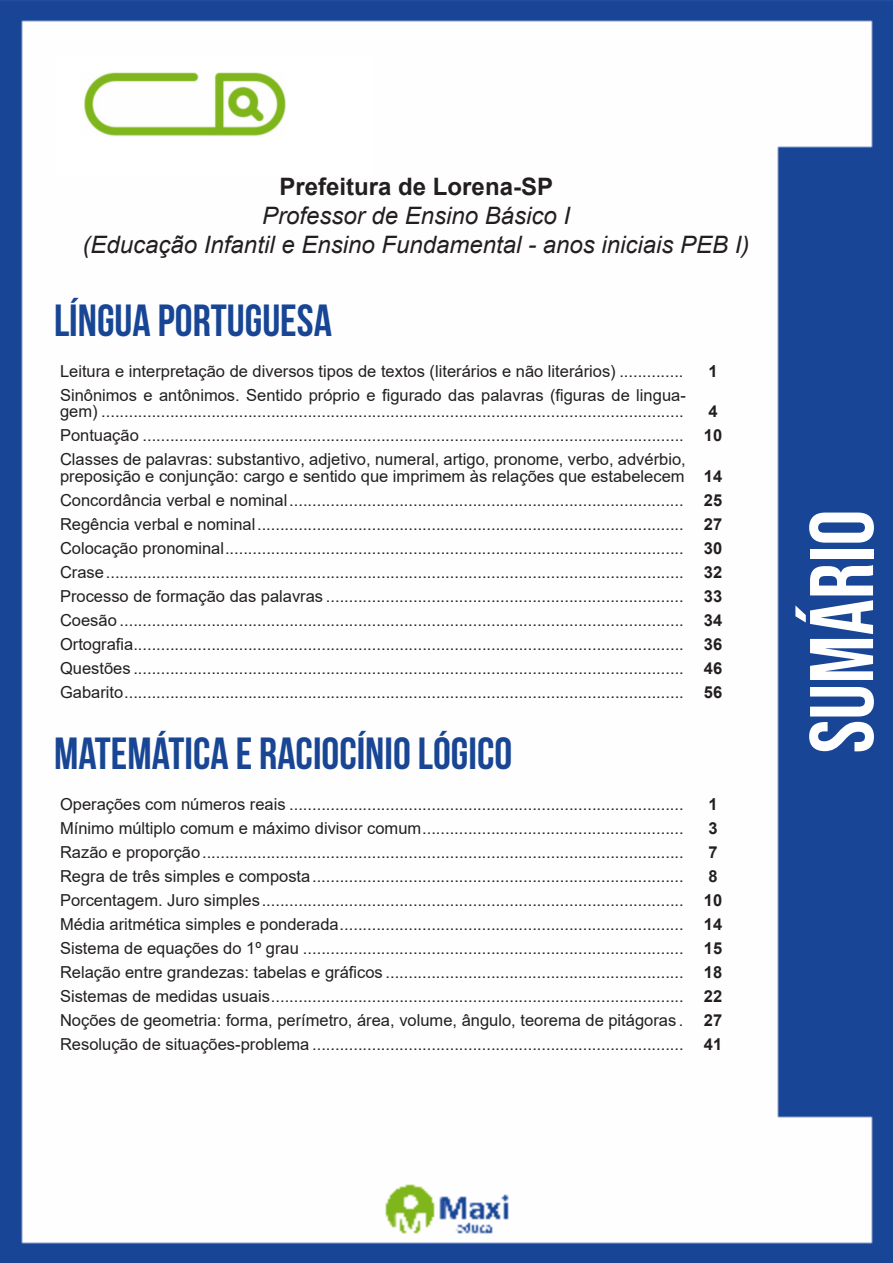
<style>
.page{position:relative;width:893px;height:1263px;background:#fff}
.page>*{position:absolute;margin:0;border:0;box-sizing:border-box;transform-origin:0 0}
.t1{font:90px "Bebas Neue";color:#fff}
.t2{font:700 45px "Bebas Neue";color:#184695}
.CENTRALIZAR{font:italic 24px/28.8px "Arial";color:#231f20;text-align:center}
.t3{font:700 24px "Arial";color:#231f20}
.ALTERNATIVAS{font:16.5px/16.5px "Arial";color:#231f20}
.INDICE{font:700 16.5px "Arial";color:#231f20}
.TITULO_DE_LEI{font:700 16.5px "Arial";color:#231f20}
</style>
<div class="page">
<img style="left:0;top:0;width:893px;height:1263px">
<div style="left:55px;top:55px;width:317px;height:121px;background:#fff"></div>
<img style="left:84px;top:72px;width:201px;height:64px">
<p class="t3" style="left:280px;top:170px;width:275px">Prefeitura de Lorena-SP</p>
<p class="CENTRALIZAR" style="left:83px;top:201px;width:668px">Professor de Ensino Básico I<br>(Educação Infantil e Ensino Fundamental - anos iniciais PEB I)</p>
<p class="t2" style="left:54px;top:295px;width:279px">LÍNGUA PORTUGUESA</p>
<p class="ALTERNATIVAS" style="left:60px;top:363px;width:625px">Leitura e interpretação de diversos tipos de textos (literários e não literários) ..............</p>
<p class="INDICE" style="left:708px;top:359px;width:11px">1</p>
<p class="ALTERNATIVAS" style="left:60px;top:387px;width:627px">Sinônimos e antônimos. Sentido próprio e figurado das palavras (figuras de lingua&shy;gem) ...............................................................................................................................</p>
<p class="TITULO_DE_LEI" style="left:708px;top:400px;width:11px">4</p>
<p class="ALTERNATIVAS" style="left:60px;top:427px;width:625px">Pontuação ......................................................................................................................</p>
<p class="INDICE" style="left:704px;top:424px;width:20px">10</p>
<p class="ALTERNATIVAS" style="left:60px;top:451px;width:627px">Classes de palavras: substantivo, adjetivo, numeral, artigo, pronome, verbo, advérbio, preposição e conjunção: cargo e sentido que imprimem às relações que estabelecem</p>
<p class="INDICE" style="left:704px;top:464px;width:20px">14</p>
<p class="ALTERNATIVAS" style="left:60px;top:492px;width:625px">Concordância verbal e nominal......................................................................................</p>
<p class="INDICE" style="left:704px;top:488px;width:20px">25</p>
<p class="ALTERNATIVAS" style="left:60px;top:516px;width:625px">Regência verbal e nominal.............................................................................................</p>
<p class="INDICE" style="left:704px;top:512px;width:20px">27</p>
<p class="ALTERNATIVAS" style="left:60px;top:540px;width:625px">Colocação pronominal....................................................................................................</p>
<p class="INDICE" style="left:704px;top:536px;width:20px">30</p>
<p class="ALTERNATIVAS" style="left:60px;top:564px;width:625px">Crase..............................................................................................................................</p>
<p class="INDICE" style="left:704px;top:560px;width:20px">32</p>
<p class="ALTERNATIVAS" style="left:60px;top:588px;width:625px">Processo de formação das palavras ..............................................................................</p>
<p class="INDICE" style="left:704px;top:584px;width:20px">33</p>
<p class="ALTERNATIVAS" style="left:60px;top:612px;width:625px">Coesão ...........................................................................................................................</p>
<p class="INDICE" style="left:704px;top:608px;width:20px">34</p>
<p class="ALTERNATIVAS" style="left:60px;top:636px;width:625px">Ortografia........................................................................................................................</p>
<p class="INDICE" style="left:704px;top:632px;width:20px">36</p>
<p class="ALTERNATIVAS" style="left:60px;top:660px;width:625px">Questões ........................................................................................................................</p>
<p class="INDICE" style="left:704px;top:656px;width:20px">46</p>
<p class="ALTERNATIVAS" style="left:60px;top:684px;width:625px">Gabarito..........................................................................................................................</p>
<p class="INDICE" style="left:704px;top:680px;width:20px">56</p>
<p class="t2" style="left:54px;top:729px;width:460px">MATEMÁTICA E RACIOCÍNIO LÓGICO</p>
<p class="ALTERNATIVAS" style="left:60px;top:796px;width:625px">Operações com números reais ......................................................................................</p>
<p class="INDICE" style="left:708px;top:792px;width:11px">1</p>
<p class="ALTERNATIVAS" style="left:60px;top:820px;width:625px">Mínimo múltiplo comum e máximo divisor comum.........................................................</p>
<p class="TITULO_DE_LEI" style="left:708px;top:816px;width:11px">3</p>
<p class="ALTERNATIVAS" style="left:60px;top:844px;width:625px">Razão e proporção.........................................................................................................</p>
<p class="INDICE" style="left:708px;top:840px;width:11px">7</p>
<p class="ALTERNATIVAS" style="left:60px;top:868px;width:625px">Regra de três simples e composta.................................................................................</p>
<p class="INDICE" style="left:708px;top:864px;width:11px">8</p>
<p class="ALTERNATIVAS" style="left:60px;top:892px;width:625px">Porcentagem. Juro simples............................................................................................</p>
<p class="INDICE" style="left:704px;top:888px;width:20px">10</p>
<p class="ALTERNATIVAS" style="left:60px;top:916px;width:625px">Média aritmética simples e ponderada...........................................................................</p>
<p class="INDICE" style="left:704px;top:912px;width:20px">14</p>
<p class="ALTERNATIVAS" style="left:60px;top:940px;width:625px">Sistema de equações do 1º grau ...................................................................................</p>
<p class="INDICE" style="left:704px;top:936px;width:20px">15</p>
<p class="ALTERNATIVAS" style="left:60px;top:964px;width:625px">Relação entre grandezas: tabelas e gráficos .................................................................</p>
<p class="INDICE" style="left:704px;top:961px;width:20px">18</p>
<p class="ALTERNATIVAS" style="left:60px;top:988px;width:625px">Sistemas de medidas usuais..........................................................................................</p>
<p class="INDICE" style="left:704px;top:985px;width:20px">22</p>
<p class="ALTERNATIVAS" style="left:60px;top:1012px;width:625px">Noções de geometria: forma, perímetro, área, volume, ângulo, teorema de pitágoras .</p>
<p class="INDICE" style="left:704px;top:1009px;width:20px">27</p>
<p class="ALTERNATIVAS" style="left:60px;top:1036px;width:625px">Resolução de situações-problema .................................................................................</p>
<p class="INDICE" style="left:704px;top:1033px;width:20px">41</p>
<h1 class="t1" style="left:791px;top:753px;width:245px;rotate:-90deg">sumário</h1>
</div>
